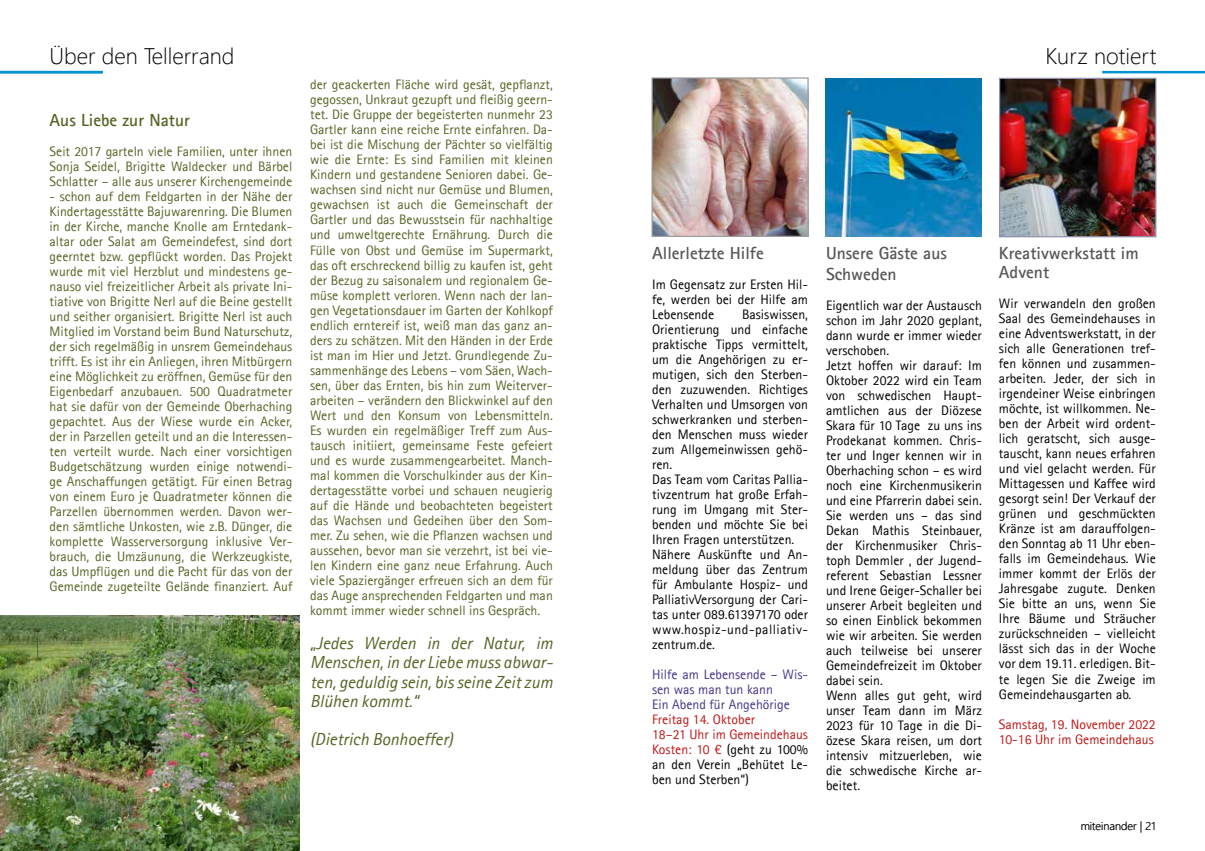
<style>
.page{position:relative;width:1205px;height:851px;background:#fff}
.page>*{position:absolute;margin:0;border:0;box-sizing:border-box;transform-origin:0 0}
.t1{font:300 22.5px "Segoe UI";color:#000}
.t2{font:italic 17.5px/19.2px "Agfa Rotis Sans Serif";color:#566525;text-align:justify}
.t3{font:700 17.5px/19.2px "Agfa Rotis Sans Serif";color:#575756}
.t4{font:700 17.5px "Agfa Rotis Sans Serif";color:#566525}
.t5{font:13.75px/15px "Agfa Rotis Sans Serif";color:#566525;text-align:justify}
.t6{font:13.75px/15px "Agfa Rotis Sans Serif";color:#000;text-align:justify}
.t7{font:13.75px/15px "Agfa Rotis Sans Serif";color:#be1716}
.t8{font:13.75px/15px "Agfa Rotis Sans Serif";color:#43358b}
.t9{font:300 11.25px "Segoe UI";color:#000}
.s1{color:#000}
</style>
<div class="page">
<hr style="left:1102px;top:71px;width:103px;height:2px;background:#0093d3">
<hr style="left:0;top:71px;width:103px;height:2px;background:#0093d3">
<img style="left:0;top:615px;width:300px;height:235px">
<img style="left:1001px;top:80px;width:153px;height:155px">
<div style="left:999px;top:78px;width:157px;height:159px;border:1px solid #9393b0"></div>
<img style="left:653px;top:79px;width:153px;height:156px">
<div style="left:651px;top:77px;width:157px;height:160px;border:1px solid #9d9d9c"></div>
<img style="left:826px;top:79px;width:155px;height:157px">
<h1 class="t1" style="left:50px;top:35px;width:186px">Über den Tellerrand</h1>
<p class="t4" style="left:50px;top:108px;width:142px">Aus Liebe zur Natur</p>
<p class="t5" style="left:50px;top:143px;width:244px">Seit 2017 garteln viele Familien, unter ihnen Sonja Seidel, Brigitte Waldecker und Bärbel Schlatter – alle aus unserer Kirchengemeinde</p>
<p class="t5" style="left:50px;top:188px;width:244px">- schon auf dem Feldgarten in der Nähe der Kindertagesstätte Bajuwarenring. Die Blumen in der Kirche, manche Knolle am Erntedank&shy;altar oder Salat am Gemeindefest, sind dort geerntet bzw. gepflückt worden. Das Projekt wurde mit viel Herzblut und mindestens ge&shy;nauso viel freizeitlicher Arbeit als private Ini&shy;tiative von Brigitte Nerl auf die Beine gestellt und seither organisiert. Brigitte Nerl ist auch Mitglied im Vorstand beim Bund Naturschutz, der sich regelmäßig in unsrem Gemeindehaus trifft. Es ist ihr ein Anliegen, ihren Mitbürgern eine Möglichkeit zu eröffnen, Gemüse für den Eigenbedarf anzubauen. 500 Quadratmeter hat sie dafür von der Gemeinde Oberhaching gepachtet. Aus der Wiese wurde ein Acker, der in Parzellen geteilt und an die Interessen&shy;ten verteilt wurde. Nach einer vorsichtigen Budgetschätzung wurden einige notwendi&shy;ge Anschaffungen getätigt. Für einen Betrag von einem Euro je Quadratmeter können die Parzellen übernommen werden. Davon wer&shy;den sämtliche Unkosten, wie z.B. Dünger, die komplette Wasserversorgung inklusive Ver&shy;brauch, die Umzäunung, die Werkzeugkiste, das Umpflügen und die Pacht für das von der Gemeinde zugeteilte Gelände finanziert. Auf</p>
<p class="t5" style="left:310px;top:77px;width:244px">der geackerten Fläche wird gesät, gepflanzt, gegossen, Unkraut gezupft und fleißig geern&shy;tet. Die Gruppe der begeisterten nunmehr 23<br>Gartler kann eine reiche Ernte einfahren. Da&shy;bei ist die Mischung der Pächter so vielfältig wie die Ernte: Es sind Familien mit kleinen Kindern und gestandene Senioren dabei. Ge&shy;wachsen sind nicht nur Gemüse und Blumen, gewachsen ist auch die Gemeinschaft der Gartler und das Bewusstsein für nachhaltige und umweltgerechte Ernährung. Durch die Fülle von Obst und Gemüse im Supermarkt, das oft erschreckend billig zu kaufen ist, geht der Bezug zu saisonalem und regionalem Ge&shy;müse komplett verloren. Wenn nach der lan&shy;gen Vegetationsdauer im Garten der Kohlkopf endlich erntereif ist, weiß man das ganz an&shy;ders zu schätzen. Mit den Händen in der Erde ist man im Hier und Jetzt. Grundlegende Zu&shy;sammenhänge des Lebens – vom Säen, Wach&shy;sen, über das Ernten, bis hin zum Weiterver&shy;arbeiten – verändern den Blickwinkel auf den Wert und den Konsum von Lebensmitteln.<br>Es wurden ein regelmäßiger Treff zum Aus&shy;tausch initiiert, gemeinsame Feste gefeiert und es wurde zusammengearbeitet. Manch&shy;mal kommen die Vorschulkinder aus der Kin&shy;dertagesstätte vorbei und schauen neugierig auf die Hände und beobachteten begeistert das Wachsen und Gedeihen über den Som&shy;mer. Zu sehen, wie die Pflanzen wachsen und aussehen, bevor man sie verzehrt, ist bei vie&shy;len Kindern eine ganz neue Erfahrung. Auch viele Spaziergänger erfreuen sich an dem für das Auge ansprechenden Feldgarten und man kommt immer wieder schnell ins Gespräch.</p>
<p class="t2" style="left:310px;top:633px;width:244px">„Jedes Werden in der Natur, im Menschen, in der Liebe muss abwar&shy;ten, geduldig sein, bis seine Zeit zum Blühen kommt.“</p>
<p class="t2" style="left:310px;top:729px;width:144px">(Dietrich Bonhoeffer)</p>
<h1 class="t1" style="left:1045px;top:35px;width:112px">Kurz notiert</h1>
<p class="t3" style="left:652px;top:243px;width:113px">Allerletzte Hilfe</p>
<p class="t6" style="left:652px;top:276px;width:157px">Im Gegensatz zur Ersten Hil&shy;fe, werden bei der Hilfe am Lebensende</p>
<p class="t6" style="left:652px;top:306px;width:157px;text-align:left;text-indent:90px">Basiswissen,<br>Orientierung und einfache praktische Tipps vermittelt, um die Angehörigen zu er&shy;mutigen, sich den Sterben&shy;den zuzuwenden. Richtiges<br>Verhalten und Umsorgen von schwerkranken und sterben&shy;den Menschen muss wieder zum Allgemeinwissen gehö&shy;ren.<br>Das Team vom Caritas Pallia&shy;tivzentrum hat große Erfah&shy;rung im Umgang mit Ster&shy;benden und möchte Sie bei<br>Ihren Fragen unterstützen.<br>Nähere Auskünfte und An&shy;meldung über das Zentrum für Ambulante Hospiz- und<br>PalliativVersorgung der Cari&shy;tas unter 089.61397170 oder www.hospiz-und-palliativ&shy;zentrum.de.</p>
<p class="t8" style="left:652px;top:666px;width:157px">Hilfe am Lebensende – Wis&shy;sen was man tun kann<br>Ein Abend für Angehörige</p>
<p class="t7" style="left:652px;top:711px;width:157px">Freitag 14. Oktober<br>18–21 Uhr im Gemeindehaus<br>Kosten: 10 € <span class="s1">(geht zu 100% an den Verein „Behütet Le&shy;ben und Sterben“)</span></p>
<p class="t3" style="left:826px;top:242px;width:122px;line-height:21px">Unsere Gäste aus<br>Schweden</p>
<p class="t6" style="left:826px;top:297px;width:157px;text-align:left">Eigentlich war der Austausch schon im Jahr 2020 geplant, dann wurde er immer wieder verschoben.<br>Jetzt hoffen wir darauf: Im<br>Oktober 2022 wird ein Team von schwedischen Haupt&shy;amtlichen aus der Diözese<br>Skara für 10 Tage zu uns ins<br>Prodekanat kommen. Chris&shy;ter und Inger kennen wir in<br>Oberhaching schon – es wird noch eine Kirchenmusikerin und eine Pfarrerin dabei sein.<br>Sie werden uns – das sind<br>Dekan Mathis Steinbauer, der Kirchenmusiker Chris&shy;toph Demmler , der Jugend&shy;referent Sebastian Lessner und Irene Geiger-Schaller bei unserer Arbeit begleiten und so einen Einblick bekommen wie wir arbeiten. Sie werden auch teilweise bei unserer<br>Gemeindefreizeit im Oktober dabei sein.<br>Wenn alles gut geht, wird unser Team dann im März<br>2023 für 10 Tage in die Di&shy;özese Skara reisen, um dort intensiv mitzuerleben, wie die schwedische Kirche ar&shy;beitet.</p>
<p class="t3" style="left:999px;top:243px;width:141px">Kreativwerkstatt im<br>Advent</p>
<p class="t6" style="left:999px;top:296px;width:158px">Wir verwandeln den großen Saal des Gemeindehauses in eine Adventswerkstatt, in der sich alle Generationen tref&shy;fen können und zusammen&shy;arbeiten. Jeder, der sich in irgendeiner Weise einbringen möchte, ist willkommen. Ne&shy;ben der Arbeit wird ordent&shy;lich geratscht, sich ausge&shy;tauscht, kann neues erfahren und viel gelacht werden. Für Mittagessen und Kaffee wird gesorgt sein! Der Verkauf der grünen und geschmückten Kränze ist am darauffolgen&shy;den Sonntag ab 11 Uhr eben&shy;falls im Gemeindehaus. Wie immer kommt der Erlös der Jahresgabe zugute. Denken Sie bitte an uns, wenn Sie Ihre Bäume und Sträucher zurückschneiden – vielleicht lässt sich das in der Woche vor dem 19.11. erledigen. Bit&shy;te legen Sie die Zweige im Gemeindehausgarten ab.</p>
<p class="t7" style="left:999px;top:716px;width:158px">Samstag, 19. November 2022<br>10-16 Uhr im Gemeindehaus</p>
<p class="t9" style="left:1080px;top:815px;width:76px">miteinander | 21</p>
</div>
